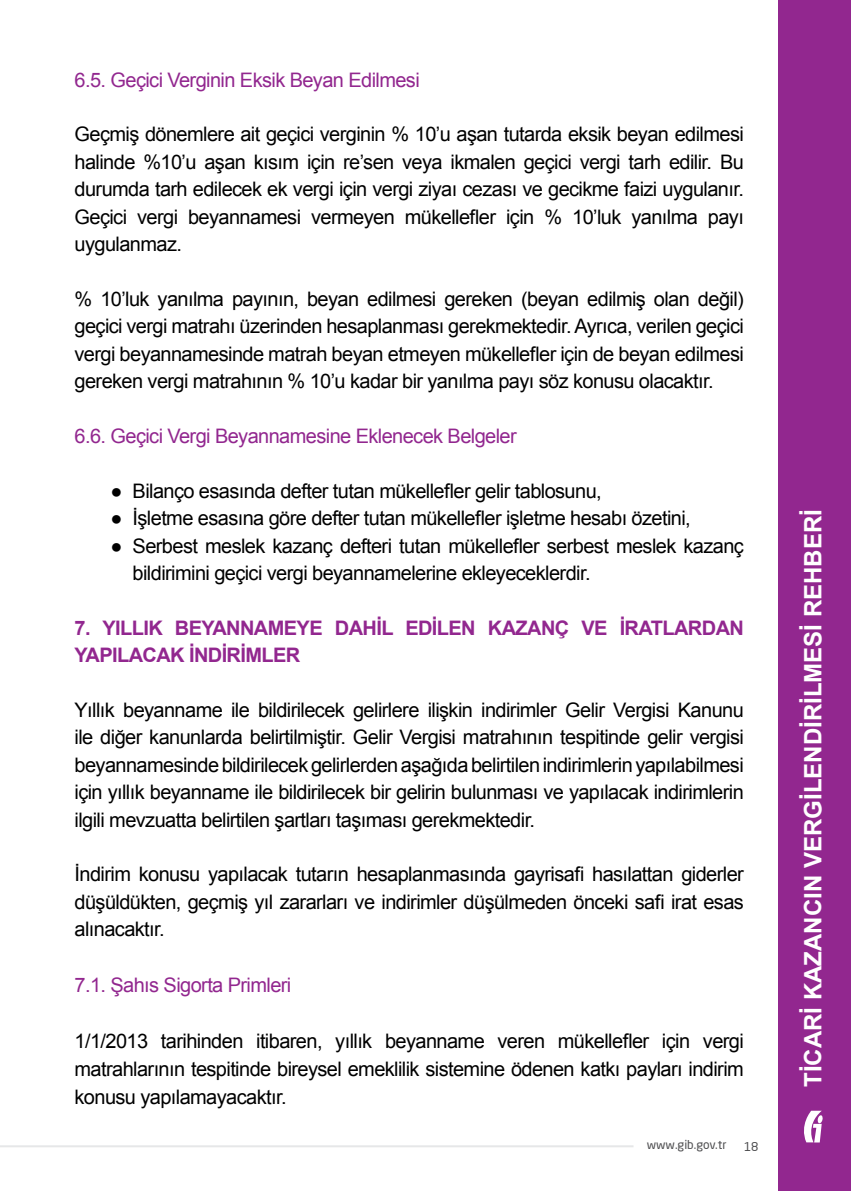
<style>
.page{position:relative;width:851px;height:1191px;background:#fff}
.page>*{position:absolute;margin:0;border:0;box-sizing:border-box;transform-origin:0 0}
.t1{font:700 24px "Arial";color:#fff}
.maddeler{font:20px/27.4px "Arial";letter-spacing:-.03em;color:#000;text-align:justify}
.t2{font:20px "Arial";letter-spacing:-.03em;color:#92278f}
.t3{font:700 20px/27.4px "Arial";letter-spacing:-.03em;color:#92278f}
.t4{font:12px "Neo Sans Pro";color:#4d4d4f}
</style>
<div class="page">
<div style="left:778px;top:0;width:72px;height:1191px;background:#92278f"></div>
<hr style="left:0;top:1145px;width:633px;height:2px;background:#e6e7e8">
<svg style="left:804px;top:1110px;width:18px;height:32px"></svg>
<p class="t2" style="left:75px;top:66px;width:347px">6.5. Geçici Verginin Eksik Beyan Edilmesi</p>
<p class="maddeler" style="left:75px;top:121px;width:670px">Geçmiş dönemlere ait geçici verginin % 10’u aşan tutarda eksik beyan edilmesi halinde %10’u aşan kısım için re’sen veya ikmalen geçici vergi tarh edilir. Bu durumda tarh edilecek ek vergi için vergi ziyaı cezası ve gecikme faizi uygulanır.<br>Geçici vergi beyannamesi vermeyen mükellefler için % 10’luk yanılma payı uygulanmaz.</p>
<p class="maddeler" style="left:75px;top:285px;width:670px">% 10’luk yanılma payının, beyan edilmesi gereken (beyan edilmiş olan değil) geçici vergi matrahı üzerinden hesaplanması gerekmektedir. Ayrıca, verilen geçici vergi beyannamesinde matrah beyan etmeyen mükellefler için de beyan edilmesi gereken vergi matrahının % 10’u kadar bir yanılma payı söz konusu olacaktır.</p>
<p class="t2" style="left:75px;top:423px;width:443px">6.6. Geçici Vergi Beyannamesine Eklenecek Belgeler</p>
<p class="maddeler" style="left:111px;top:477px;width:492px">● Bilanço esasında defter tutan mükellefler gelir tablosunu,</p>
<p class="maddeler" style="left:111px;top:504px;width:581px">● İşletme esasına göre defter tutan mükellefler işletme hesabı özetini,</p>
<p class="maddeler" style="left:133px;top:532px;width:612px;text-indent:-22px">● Serbest meslek kazanç defteri tutan mükellefler serbest meslek kazanç bildirimini geçici vergi beyannamelerine ekleyeceklerdir.</p>
<p class="t3" style="left:75px;top:614px;width:670px">7. YILLIK BEYANNAMEYE DAHİL EDİLEN KAZANÇ VE İRATLARDAN<br>YAPILACAK İNDİRİMLER</p>
<p class="maddeler" style="left:75px;top:696px;width:670px">Yıllık beyanname ile bildirilecek gelirlere ilişkin indirimler Gelir Vergisi Kanunu ile diğer kanunlarda belirtilmiştir. Gelir Vergisi matrahının tespitinde gelir vergisi beyannamesinde bildirilecek gelirlerden aşağıda belirtilen indirimlerin yapılabilmesi için yıllık beyanname ile bildirilecek bir gelirin bulunması ve yapılacak indirimlerin ilgili mevzuatta belirtilen şartları taşıması gerekmektedir.</p>
<p class="maddeler" style="left:75px;top:861px;width:670px">İndirim konusu yapılacak tutarın hesaplanmasında gayrisafi hasılattan giderler düşüldükten, geçmiş yıl zararları ve indirimler düşülmeden önceki safi irat esas alınacaktır.</p>
<p class="t2" style="left:75px;top:972px;width:218px">7.1. Şahıs Sigorta Primleri</p>
<p class="maddeler" style="left:75px;top:1027px;width:670px;line-height:28px">1/1/2013 tarihinden itibaren, yıllık beyanname veren mükellefler için vergi matrahlarının tespitinde bireysel emeklilik sistemine ödenen katkı payları indirim konusu yapılamayacaktır.</p>
<p class="t4" style="left:646px;top:1137px;width:81px">www.gib.gov.tr</p>
<p class="t4" style="left:743px;top:1139px;width:16px">18</p>
<p class="t1" style="left:796px;top:1086px;width:579px;rotate:-90deg">TİCARİ KAZANCIN VERGİLENDİRİLMESİ REHBERİ</p>
</div>
